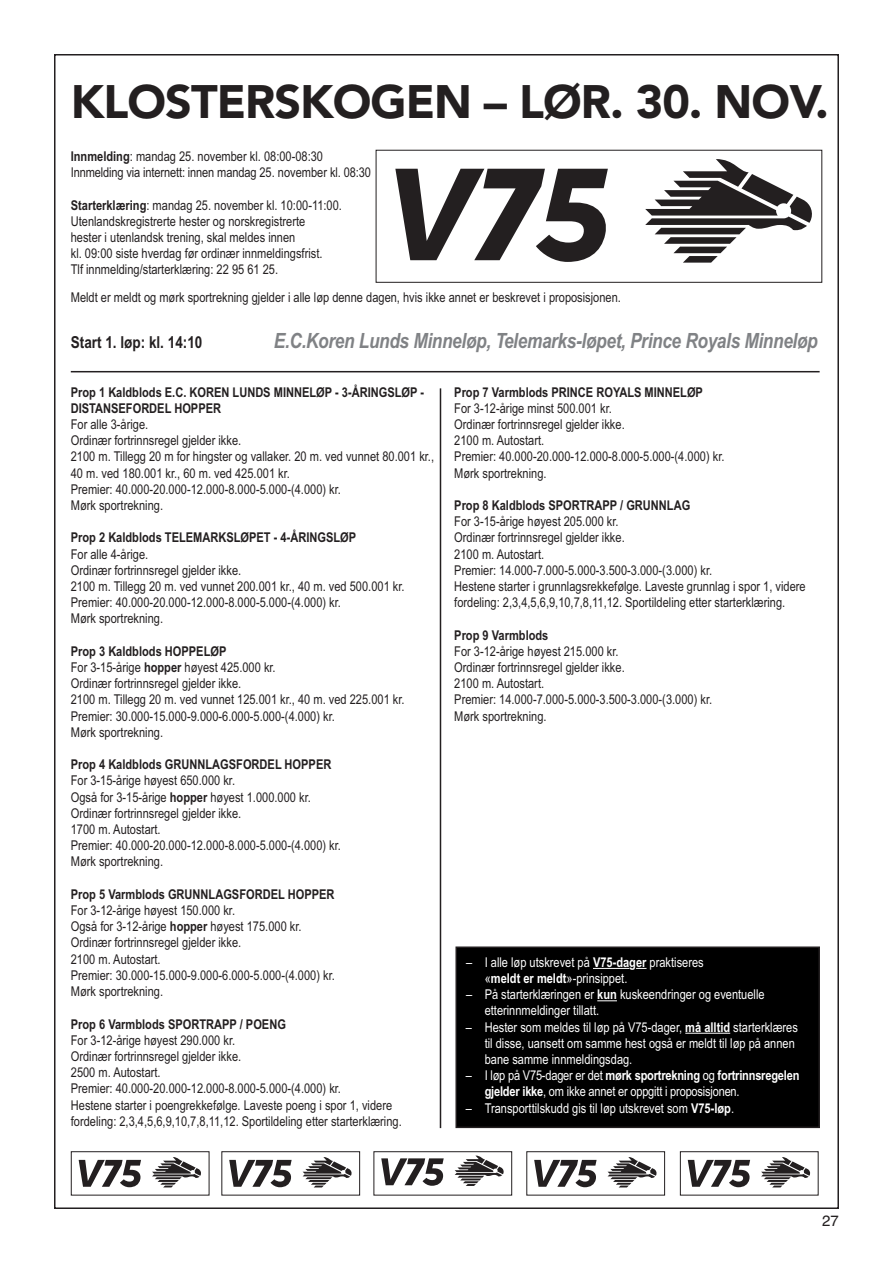
<style>
.page{position:relative;width:893px;height:1263px;background:#fff}
.page>*{position:absolute;margin:0;border:0;box-sizing:border-box;transform-origin:0 0}
.t1{font:900 46.5px "Avenir";letter-spacing:-.02em;color:#231f20}
.t2{font:italic 700 21px "Arial Narrow";letter-spacing:-.015em;color:#808285}
.t3{font:700 16.5px "Arial Narrow";color:#231f20}
.t4{font:15px "Helvetica";color:#231f20}
.t5{font:13.5px/16.2px "Arial Narrow";color:#231f20}
.t6{font:13.5px/16.2px "Arial Narrow";color:#fff}
.t7{font:700 13.5px/16.2px "Arial Narrow";color:#231f20}
.s1{font-weight:700}
</style>
<div class="page">
<hr style="left:71px;top:371px;width:749px;height:1px;background:#231f20">
<hr style="left:440px;top:388px;width:1px;height:740px;background:#231f20">
<svg style="left:79px;top:1160px;width:62px;height:27px"></svg>
<svg style="left:152px;top:1157px;width:49px;height:30px"></svg>
<div style="left:71px;top:1151px;width:138px;height:44px;border:1px solid #231f20"></div>
<svg style="left:534px;top:1160px;width:63px;height:27px"></svg>
<svg style="left:608px;top:1157px;width:49px;height:30px"></svg>
<div style="left:526px;top:1151px;width:139px;height:44px;border:1px solid #231f20"></div>
<svg style="left:688px;top:1160px;width:62px;height:27px"></svg>
<svg style="left:761px;top:1157px;width:50px;height:30px"></svg>
<div style="left:680px;top:1151px;width:138px;height:44px;border:1px solid #231f20"></div>
<svg style="left:229px;top:1160px;width:63px;height:27px"></svg>
<svg style="left:303px;top:1157px;width:49px;height:30px"></svg>
<div style="left:221px;top:1151px;width:139px;height:44px;border:1px solid #231f20"></div>
<svg style="left:381px;top:1158px;width:63px;height:28px"></svg>
<svg style="left:455px;top:1155px;width:49px;height:31px"></svg>
<div style="left:373px;top:1151px;width:139px;height:44px;border:1px solid #231f20"></div>
<svg style="left:395px;top:169px;width:213px;height:93px"></svg>
<svg style="left:645px;top:159px;width:167px;height:104px"></svg>
<div style="left:376px;top:150px;width:446px;height:133px;border:1px solid #231f20"></div>
<div style="left:457px;top:948px;width:361px;height:178px;background:#000"></div>
<div style="left:455px;top:946px;width:365px;height:182px;border:2px solid #231f20"></div>
<hr style="left:593px;top:968px;width:36px;height:1px;background:#fff">
<svg style="left:597px;top:1000px;width:20px;height:1px"></svg>
<hr style="left:685px;top:1033px;width:45px;height:1px;background:#fff">
<h1 class="t1" style="left:71px;top:62px;width:760px">KLOSTERSKOGEN – LØR. 30. NOV.</h1>
<p class="t5" style="left:71px;top:148px;width:302px"><span class="s1">Innmelding</span>: mandag 25. november kl. 08:00-08:30<br>Innmelding via internett: innen mandag 25. november kl. 08:30</p>
<p class="t5" style="left:71px;top:197px;width:273px"><span class="s1">Starterklæring</span>: mandag 25. november kl. 10:00-11:00.<br>Utenlandskregistrerte hester og norskregistrerte<br>hester i utenlandsk trening, skal meldes innen<br>kl. 09:00 siste hverdag før ordinær innmeldingsfrist.<br>Tlf innmelding/starterklæring: 22 95 61 25.</p>
<p class="t5" style="left:71px;top:289px;width:552px">Meldt er meldt og mørk sportrekning gjelder i alle løp denne dagen, hvis ikke annet er beskrevet i proposisjonen.</p>
<p class="t3" style="left:71px;top:332px;width:133px">Start 1. løp: kl. 14:10</p>
<h2 class="t2" style="left:274px;top:328px;width:545px">E.C.Koren Lunds Minneløp, Telemarks-løpet, Prince Royals Minneløp</h2>
<p class="t7" style="left:71px;top:384px;width:355px">Prop 1 Kaldblods E.C. KOREN LUNDS MINNELØP - 3-ÅRINGSLØP -<br>DISTANSEFORDEL HOPPER</p>
<p class="t5" style="left:71px;top:416px;width:365px">For alle 3-årige.<br>Ordinær fortrinnsregel gjelder ikke.<br>2100 m. Tillegg 20 m for hingster og vallaker. 20 m. ved vunnet 80.001 kr., 40 m. ved 180.001 kr., 60 m. ved 425.001 kr.<br>Premier: 40.000-20.000-12.000-8.000-5.000-(4.000) kr.<br>Mørk sportrekning.</p>
<p class="t7" style="left:71px;top:530px;width:287px">Prop 2 Kaldblods TELEMARKSLØPET - 4-ÅRINGSLØP</p>
<p class="t5" style="left:71px;top:546px;width:335px">For alle 4-årige.<br>Ordinær fortrinnsregel gjelder ikke.<br>2100 m. Tillegg 20 m. ved vunnet 200.001 kr., 40 m. ved 500.001 kr.<br>Premier: 40.000-20.000-12.000-8.000-5.000-(4.000) kr.<br>Mørk sportrekning.</p>
<p class="t5" style="left:71px;top:643px;width:335px"><span class="s1">Prop 3 Kaldblods HOPPELØP<br></span>For 3-15-årige <span class="s1">hopper</span> høyest 425.000 kr.<br>Ordinær fortrinnsregel gjelder ikke.<br>2100 m. Tillegg 20 m. ved vunnet 125.001 kr., 40 m. ved 225.001 kr.<br>Premier: 30.000-15.000-9.000-6.000-5.000-(4.000) kr.<br>Mørk sportrekning.</p>
<p class="t7" style="left:71px;top:756px;width:262px">Prop 4 Kaldblods GRUNNLAGSFORDEL HOPPER</p>
<p class="t5" style="left:71px;top:773px;width:272px">For 3-15-årige høyest 650.000 kr.<br>Også for 3-15-årige <span class="s1">hopper</span> høyest 1.000.000 kr.<br>Ordinær fortrinnsregel gjelder ikke.<br>1700 m. Autostart.<br>Premier: 40.000-20.000-12.000-8.000-5.000-(4.000) kr.<br>Mørk sportrekning.</p>
<p class="t7" style="left:71px;top:886px;width:265px">Prop 5 Varmblods GRUNNLAGSFORDEL HOPPER</p>
<p class="t5" style="left:71px;top:902px;width:266px">For 3-12-årige høyest 150.000 kr.<br>Også for 3-12-årige <span class="s1">hopper</span> høyest 175.000 kr.<br>Ordinær fortrinnsregel gjelder ikke.<br>2100 m. Autostart.<br>Premier: 30.000-15.000-9.000-6.000-5.000-(4.000) kr.<br>Mørk sportrekning.</p>
<p class="t7" style="left:71px;top:1016px;width:217px">Prop 6 Varmblods SPORTRAPP / POENG</p>
<p class="t5" style="left:71px;top:1032px;width:332px">For 3-12-årige høyest 290.000 kr.<br>Ordinær fortrinnsregel gjelder ikke.<br>2500 m. Autostart.<br>Premier: 40.000-20.000-12.000-8.000-5.000-(4.000) kr.<br>Hestene starter i poengrekkefølge. Laveste poeng i spor 1, videre fordeling: 2,3,4,5,6,9,10,7,8,11,12. Sportildeling etter starterklæring.</p>
<p class="t7" style="left:454px;top:384px;width:250px">Prop 7 Varmblods PRINCE ROYALS MINNELØP</p>
<p class="t5" style="left:454px;top:400px;width:272px">For 3-12-årige minst 500.001 kr.<br>Ordinær fortrinnsregel gjelder ikke.<br>2100 m. Autostart.<br>Premier: 40.000-20.000-12.000-8.000-5.000-(4.000) kr.<br>Mørk sportrekning.</p>
<p class="t7" style="left:454px;top:497px;width:237px">Prop 8 Kaldblods SPORTRAPP / GRUNNLAG</p>
<p class="t5" style="left:454px;top:513px;width:353px">For 3-15-årige høyest 205.000 kr.<br>Ordinær fortrinnsregel gjelder ikke.<br>2100 m. Autostart.<br>Premier: 14.000-7.000-5.000-3.500-3.000-(3.000) kr.<br>Hestene starter i grunnlagsrekkefølge. Laveste grunnlag i spor 1, videre fordeling: 2,3,4,5,6,9,10,7,8,11,12. Sportildeling etter starterklæring.</p>
<p class="t7" style="left:454px;top:627px;width:96px">Prop 9 Varmblods</p>
<p class="t5" style="left:454px;top:643px;width:259px">For 3-12-årige høyest 215.000 kr.<br>Ordinær fortrinnsregel gjelder ikke.<br>2100 m. Autostart.<br>Premier: 14.000-7.000-5.000-3.500-3.000-(3.000) kr.<br>Mørk sportrekning.</p>
<p class="t6" style="left:485px;top:954px;width:221px;text-indent:-19px">– I alle løp utskrevet på <span class="s1">V75-dager</span> praktiseres «<span class="s1">meldt er meldt</span>»-prinsippet.</p>
<p class="t6" style="left:485px;top:986px;width:281px;text-indent:-19px">– På starterklæringen er <span class="s1">kun</span> kuskeendringer og eventuelle etterinnmeldinger tillatt.</p>
<p class="t6" style="left:485px;top:1019px;width:315px;text-indent:-19px">– Hester som meldes til løp på V75-dager, <span class="s1">må alltid</span> starterklæres til disse, uansett om samme hest også er meldt til løp på annen bane samme innmeldingsdag.</p>
<p class="t6" style="left:485px;top:1067px;width:316px;text-indent:-19px">– I løp på V75-dager er det <span class="s1">mørk sportrekning</span> og <span class="s1">fortrinnsregelen gjelder ikke</span>, om ikke annet er oppgitt i proposisjonen.</p>
<p class="t6" style="left:466px;top:1100px;width:270px">– Transporttilskudd gis til løp utskrevet som <span class="s1">V75-løp</span>.</p>
<p class="t4" style="left:822px;top:1212px;width:18px">27</p>
</div>
